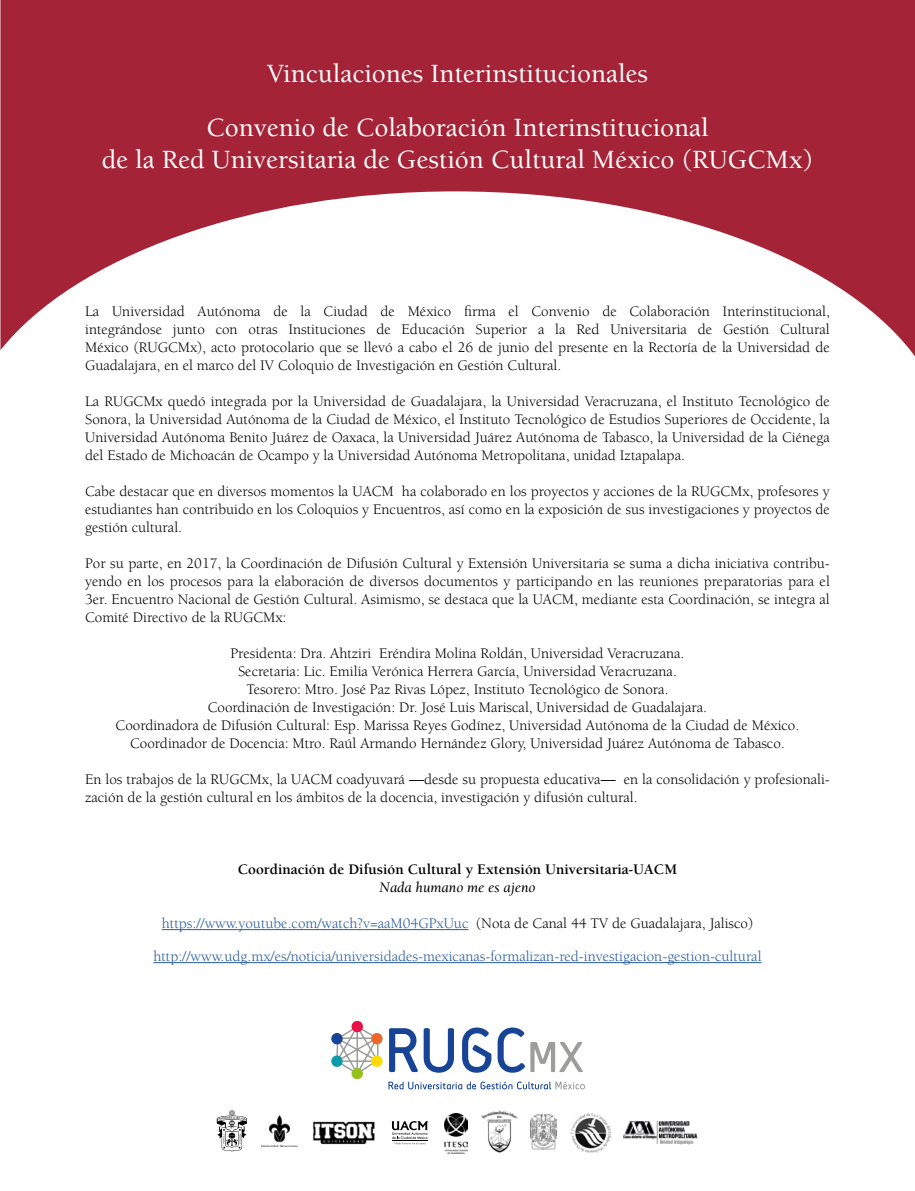
<style>
.page{position:relative;width:915px;height:1191px;background:#fff}
.page>*{position:absolute;margin:0;border:0;box-sizing:border-box;transform-origin:0 0}
.t1{font:500 27px/54px "Berkeley";color:#fff;text-align:center}
.t2{font:15px/18px "Berkeley";color:#000;text-align:justify}
.t3{font:15px "Berkeley";color:#275b9b}
.t4{font:700 15px "Berkeley";color:#000}
.t5{font:italic 15px "Berkeley";color:#000}
.s1{font-family:"Avenir"}
.s2{color:#000}
</style>
<div class="page">
<svg style="left:0;top:0;width:914px;height:355px;fill:#a52337"></svg>
<svg style="left:391px;top:1121px;width:37px;height:23px"></svg>
<hr style="left:392px;top:1140px;width:35px;height:1px;background:#000">
<svg style="left:217px;top:1110px;width:30px;height:41px"></svg>
<img style="left:313px;top:1121px;width:62px;height:24px">
<img style="left:444px;top:1113px;width:23px;height:40px">
<img style="left:481px;top:1110px;width:36px;height:42px">
<img style="left:623px;top:1121px;width:75px;height:23px">
<img style="left:570px;top:1113px;width:40px;height:39px">
<img style="left:530px;top:1114px;width:26px;height:35px">
<img style="left:261px;top:1115px;width:36px;height:31px">
<hr style="left:162px;top:929px;width:306px;height:1px;background:#275b9b">
<hr style="left:153px;top:962px;width:608px;height:1px;background:#275b9b">
<svg style="left:389px;top:1028px;width:65px;height:44px"></svg>
<svg style="left:462px;top:1027px;width:29px;height:45px"></svg>
<svg style="left:497px;top:1027px;width:85px;height:45px"></svg>
<svg style="left:331px;top:1023px;width:51px;height:56px"></svg>
<div style="left:351px;top:1020px;width:12px;height:12px;background:#e51147;border-radius:50%"></div>
<div style="left:371px;top:1033px;width:11px;height:11px;background:#ec672a;border-radius:50%"></div>
<div style="left:371px;top:1055px;width:11px;height:12px;background:#ffdb03;border-radius:50%"></div>
<div style="left:351px;top:1067px;width:12px;height:12px;background:#95c11f;border-radius:50%"></div>
<div style="left:331px;top:1055px;width:11px;height:12px;background:#0f9aa9;border-radius:50%"></div>
<div style="left:331px;top:1033px;width:11px;height:11px;background:#174496;border-radius:50%"></div>
<svg style="left:388px;top:1081px;width:197px;height:8px"></svg>
<h1 class="t1" style="left:206px;top:47px;width:504px">Vinculaciones Interinstitucionales<br>Convenio de Colaboración Interinstitucional</h1>
<h1 class="t1" style="left:102px;top:133px;width:712px">de la Red Universitaria de Gestión Cultural México (RUGCMx)</h1>
<p class="t2" style="left:85px;top:302px;width:746px">La Universidad Autónoma de la Ciudad de México firma el Convenio de Colaboración Interinstitucional, integrándose junto con otras Instituciones de Educación Superior a la Red Universitaria de Gestión Cultural México (RUGCMx), acto protocolario que se llevó a cabo el 26 de junio del presente en la Rectoría de la Universidad de Guadalajara, en el marco del IV Coloquio de Investigación en Gestión Cultural.</p>
<p class="t2" style="left:85px;top:392px;width:746px">La RUGCMx quedó integrada por la Universidad de Guadalajara, la Universidad Veracruzana, el Instituto Tecnológico de Sonora, la Universidad Autónoma de la Ciudad de México, el Instituto Tecnológico de Estudios Superiores de Occidente, la Universidad Autónoma Benito Juárez de Oaxaca, la Universidad Juárez Autónoma de Tabasco, la Universidad de la Ciénega del Estado de Michoacán de Ocampo y la Universidad Autónoma Metropolitana, unidad Iztapalapa.</p>
<p class="t2" style="left:85px;top:482px;width:746px">Cabe destacar que en diversos momentos la UACM ha colaborado en los proyectos y acciones de la RUGCMx, profesores y estudiantes han contribuido en los Coloquios y Encuentros, así como en la exposición de sus investigaciones y proyectos de gestión cultural.</p>
<p class="t2" style="left:85px;top:554px;width:746px">Por su parte, en 2017, la Coordinación de Difusión Cultural y Extensión Universitaria se suma a dicha iniciativa contribu&shy;yendo en los procesos para la elaboración de diversos documentos y participando en las reuniones preparatorias para el 3er. Encuentro Nacional de Gestión Cultural. Asimismo, se destaca que la UACM, mediante esta Coordinación, se integra al Comité Directivo de la RUGCMx:</p>
<p class="t2" style="left:116px;top:644px;width:685px;text-align:center">Presidenta: Dra. Ahtziri Eréndira Molina Roldán, Universidad Veracruzana.<br>Secretaria: Lic. Emilia Verónica Herrera García, Universidad Veracruzana.<br>Tesorero: Mtro. José Paz Rivas López, Instituto Tecnológico de Sonora.<br>Coordinación de Investigación: Dr. José Luis Mariscal, Universidad de Guadalajara.<br>Coordinadora de Difusión Cultural: Esp. Marissa Reyes Godínez, Universidad Autónoma de la Ciudad de México.<br>Coordinador de Docencia: Mtro. Raúl Armando Hernández Glory, Universidad Juárez Autónoma de Tabasco.</p>
<p class="t2" style="left:85px;top:770px;width:746px">En los trabajos de la RUGCMx, la UACM coadyuvará <span class="s1">—</span>desde su propuesta educativa<span class="s1">—</span> en la consolidación y profesionali&shy;zación de la gestión cultural en los ámbitos de la docencia, investigación y difusión cultural.</p>
<p class="t4" style="left:237px;top:861px;width:441px">Coordinación de Difusión Cultural y Extensión Universitaria-UACM</p>
<p class="t5" style="left:379px;top:879px;width:157px">Nada humano me es ajeno</p>
<p class="t3" style="left:162px;top:915px;width:592px">https://www.youtube.com/watch?v=aaM04GPxUuc <span class="s2">(Nota de Canal 44 TV de Guadalajara, Jalisco)</span></p>
<p class="t3" style="left:153px;top:948px;width:609px">http://www.udg.mx/es/noticia/universidades-mexicanas-formalizan-red-investigacion-gestion-cultural</p>
</div>
